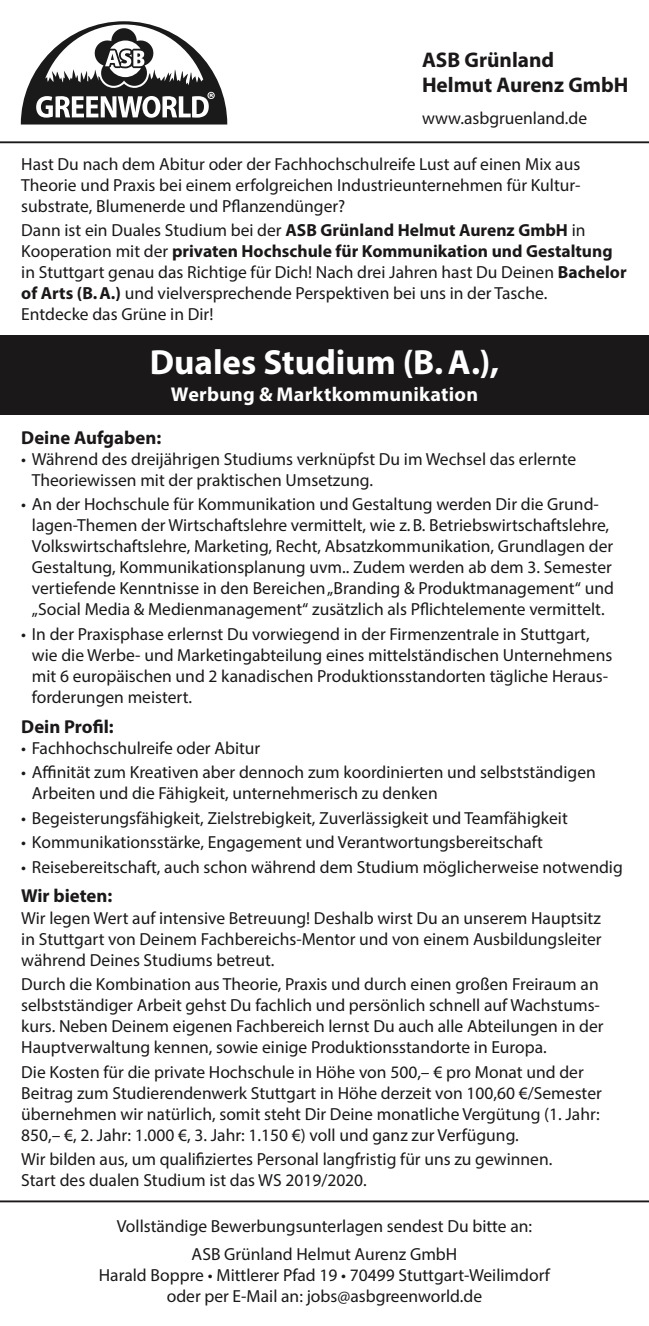
<style>
.page{position:relative;width:649px;height:1326px;background:#fff}
.page>*{position:absolute;margin:0;border:0;box-sizing:border-box;transform-origin:0 0}
.t1{font:700 35px "Myriad Pro";color:#fff}
.t2{font:700 21.25px/25px "Myriad Pro";color:#1b1819}
.t3{font:700 20px "Myriad Pro";letter-spacing:.015em;color:#fff}
.t4{font:700 18.75px "Myriad Pro";color:#1b1819}
.t5{font:17.5px/21px "Myriad Pro";color:#1b1819}
.s1{font-weight:700}
</style>
<div class="page">
<hr style="left:0;top:141px;width:648px;height:2px;background:#1b1819">
<div style="left:0;top:336px;width:648px;height:79px;background:#1b1819"></div>
<hr style="left:0;top:1200px;width:648px;height:2px;background:#1b1819">
<svg style="left:21px;top:21px;width:206px;height:103px"></svg>
<p class="t2" style="left:422px;top:47px;width:208px">ASB Grünland<br>Helmut Aurenz GmbH</p>
<p class="t5" style="left:422px;top:107px;width:167px">www.asbgruenland.de</p>
<p class="t5" style="left:21px;top:153px;width:560px;text-align:justify">Hast Du nach dem Abitur oder der Fachhochschulreife Lust auf einen Mix aus Theorie und Praxis bei einem erfolgreichen Industrieunternehmen für Kultur&shy;substrate, Blumenerde und Pflanzendünger?</p>
<p class="t5" style="left:21px;top:220px;width:606px">Dann ist ein Duales Studium bei der <span class="s1">ASB Grünland Helmut Aurenz GmbH</span> in Kooperation mit der <span class="s1">privaten Hochschule für Kommunikation und Gestaltung </span>in Stuttgart genau das Richtige für Dich! Nach drei Jahren hast Du Deinen <span class="s1">Bachelor of Arts (B.A.)</span> und vielversprechende Perspektiven bei uns in der Tasche.<br>Entdecke das Grüne in Dir!</p>
<h1 class="t1" style="left:150px;top:339px;width:351px">Duales Studium (B.A.),</h1>
<p class="t3" style="left:171px;top:381px;width:309px">Werbung &amp; Marktkommunikation</p>
<p class="t4" style="left:21px;top:425px;width:141px">Deine Aufgaben:</p>
<p class="t5" style="left:32px;top:448px;width:545px;text-indent:-11px">• Während des dreijährigen Studiums verknüpfst Du im Wechsel das erlernte<br>Theoriewissen mit der praktischen Umsetzung.</p>
<p class="t5" style="left:32px;top:493px;width:583px;text-indent:-11px">• An der Hochschule für Kommunikation und Gestaltung werden Dir die Grund&shy;lagen-Themen der Wirtschaftslehre vermittelt, wie z.B. Betriebswirtschaftslehre, Volkswirtschaftslehre, Marketing, Recht, Absatzkommunikation, Grundlagen der Gestaltung, Kommunikationsplanung uvm.. Zudem werden ab dem 3. Semester vertiefende Kenntnisse in den Bereichen „Branding &amp; Produktmanagement“ und „Social Media &amp; Medienmanagement“ zusätzlich als Pflichtelemente vermittelt.</p>
<p class="t5" style="left:32px;top:623px;width:581px;text-indent:-11px">• In der Praxisphase erlernst Du vorwiegend in der Firmenzentrale in Stuttgart, wie die Werbe- und Marketingabteilung eines mittelständischen Unternehmens mit 6 europäischen und 2 kanadischen Produktionsstandorten tägliche Heraus&shy;forderungen meistert.</p>
<p class="t4" style="left:21px;top:714px;width:94px">Dein Profil:</p>
<p class="t5" style="left:21px;top:737px;width:240px">• Fachhochschulreife oder Abitur</p>
<p class="t5" style="left:32px;top:761px;width:565px;text-indent:-11px">• Affinität zum Kreativen aber dennoch zum koordinierten und selbstständigen<br>Arbeiten und die Fähigkeit, unternehmerisch zu denken</p>
<p class="t5" style="left:21px;top:807px;width:548px">• Begeisterungsfähigkeit, Zielstrebigkeit, Zuverlässigkeit und Teamfähigkeit</p>
<p class="t5" style="left:21px;top:831px;width:523px">• Kommunikationsstärke, Engagement und Verantwortungsbereitschaft</p>
<p class="t5" style="left:21px;top:856px;width:603px">• Reisebereitschaft, auch schon während dem Studium möglicherweise notwendig</p>
<p class="t4" style="left:21px;top:883px;width:92px">Wir bieten:</p>
<p class="t5" style="left:21px;top:906px;width:581px;text-align:justify">Wir legen Wert auf intensive Betreuung! Deshalb wirst Du an unserem Hauptsitz in Stuttgart von Deinem Fachbereichs-Mentor und von einem Ausbildungsleiter während Deines Studiums betreut.</p>
<p class="t5" style="left:21px;top:973px;width:583px">Durch die Kombination aus Theorie, Praxis und durch einen großen Freiraum an selbstständiger Arbeit gehst Du fachlich und persönlich schnell auf Wachstums&shy;kurs. Neben Deinem eigenen Fachbereich lernst Du auch alle Abteilungen in der Hauptverwaltung kennen, sowie einige Produktionsstandorte in Europa.</p>
<p class="t5" style="left:21px;top:1060px;width:582px">Die Kosten für die private Hochschule in Höhe von 500,– € pro Monat und der Beitrag zum Studierendenwerk Stuttgart in Höhe derzeit von 100,60 €/Semester übernehmen wir natürlich, somit steht Dir Deine monatliche Vergütung (1. Jahr:<br>850,– €, 2. Jahr: 1.000 €, 3. Jahr: 1.150 €) voll und ganz zur Verfügung.</p>
<p class="t5" style="left:21px;top:1148px;width:532px">Wir bilden aus, um qualifiziertes Personal langfristig für uns zu gewinnen.<br>Start des dualen Studium ist das WS 2019/2020.</p>
<p class="t5" style="left:117px;top:1211px;width:417px;line-height:28px;text-align:center">Vollständige Bewerbungsunterlagen sendest Du bitte an:<br>ASB Grünland Helmut Aurenz GmbH</p>
<p class="t5" style="left:99px;top:1264px;width:452px;text-align:center">Harald Boppre • Mittlerer Pfad 19 • 70499 Stuttgart-Weilimdorf oder per E-Mail an: jobs@asbgreenworld.de</p>
</div>
